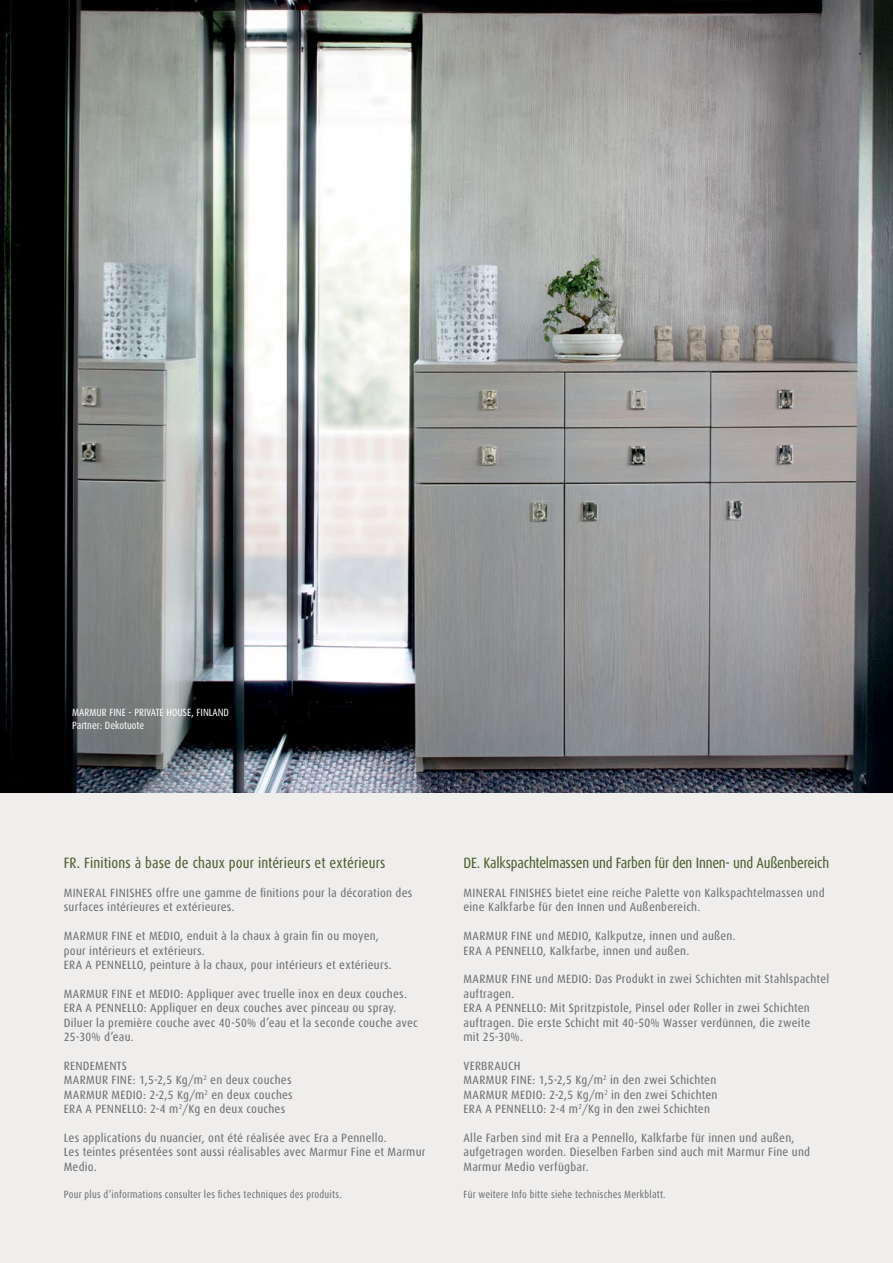
<style>
.page{position:relative;width:893px;height:1263px;background:#efeeed}
.page>*{position:absolute;margin:0;border:0;box-sizing:border-box;transform-origin:0 0}
.t1{font:15px "Dax Condensed";letter-spacing:-.01em;color:#4a5d2a}
.t2{font:15px "Dax Condensed";letter-spacing:.01em;color:#4a5d2a}
.t3{font:12px/14.4px "Dax Condensed";letter-spacing:.02em;color:#6d6e71;scale:1.08 1}
.t4{font:10.5px "Dax Condensed";letter-spacing:.025em;color:#6d6e71}
.t5{font:10.5px/12.6px "Dax Condensed";color:#fff}
</style>
<div class="page">
<img style="left:0;top:0;width:893px;height:793px">
<p class="t5" style="left:72px;top:707px;width:158px">MARMUR FINE - PRIVATE HOUSE, FINLAND<br>Partner: Dekotuote</p>
<p class="t2" style="left:64px;top:855px;width:323px">FR. Finitions à base de chaux pour intérieurs et extérieurs</p>
<p class="t3" style="left:64px;top:886px;width:324px">MINERAL FINISHES offre une gamme de finitions pour la décoration des surfaces intérieures et extérieures.</p>
<p class="t3" style="left:64px;top:929px;width:305px">MARMUR FINE et MEDIO, enduit à la chaux à grain fin ou moyen, pour intérieurs et extérieurs.<br>ERA A PENNELLO, peinture à la chaux, pour intérieurs et extérieurs.</p>
<p class="t3" style="left:64px;top:986px;width:329px">MARMUR FINE et MEDIO: Appliquer avec truelle inox en deux couches.<br>ERA A PENNELLO: Appliquer en deux couches avec pinceau ou spray.<br>Diluer la première couche avec 40-50% d’eau et la seconde couche avec 25-30% d’eau.</p>
<p class="t3" style="left:64px;top:1058px;width:214px">RENDEMENTS<br>MARMUR FINE: 1,5-2,5 Kg/m<sup>2</sup> en deux couches MARMUR MEDIO: 2-2,5 Kg/m<sup>2</sup> en deux couches ERA A PENNELLO: 2-4 m<sup>2</sup>/Kg en deux couches</p>
<p class="t3" style="left:64px;top:1130px;width:336px">Les applications du nuancier, ont été réalisée avec Era a Pennello.<br>Les teintes présentées sont aussi réalisables avec Marmur Fine et Marmur<br>Medio.</p>
<p class="t4" style="left:64px;top:1188px;width:279px">Pour plus d’informations consulter les fiches techniques des produits.</p>
<p class="t1" style="left:463px;top:855px;width:367px">DE. Kalkspachtelmassen und Farben für den Innen- und Außenbereich</p>
<p class="t3" style="left:463px;top:886px;width:336px">MINERAL FINISHES bietet eine reiche Palette von Kalkspachtelmassen und eine Kalkfarbe für den Innen und Außenbereich.</p>
<p class="t3" style="left:463px;top:929px;width:254px">MARMUR FINE und MEDIO, Kalkputze, innen und außen.<br>ERA A PENNELLO, Kalkfarbe, innen und außen.</p>
<p class="t3" style="left:463px;top:972px;width:340px">MARMUR FINE und MEDIO: Das Produkt in zwei Schichten mit Stahlspachtel auftragen.<br>ERA A PENNELLO: Mit Spritzpistole, Pinsel oder Roller in zwei Schichten auftragen. Die erste Schicht mit 40-50% Wasser verdünnen, die zweite mit 25-30%.</p>
<p class="t3" style="left:463px;top:1058px;width:237px">VERBRAUCH<br>MARMUR FINE: 1,5-2,5 Kg/m<sup>2</sup> in den zwei Schichten MARMUR MEDIO: 2-2,5 Kg/m<sup>2</sup> in den zwei Schichten ERA A PENNELLO: 2-4 m<sup>2</sup>/Kg in den zwei Schichten</p>
<p class="t3" style="left:463px;top:1130px;width:322px">Alle Farben sind mit Era a Pennello, Kalkfarbe für innen und außen, aufgetragen worden. Dieselben Farben sind auch mit Marmur Fine und<br>Marmur Medio verfügbar.</p>
<p class="t4" style="left:463px;top:1188px;width:204px">Für weitere Info bitte siehe technisches Merkblatt.</p>
</div>
